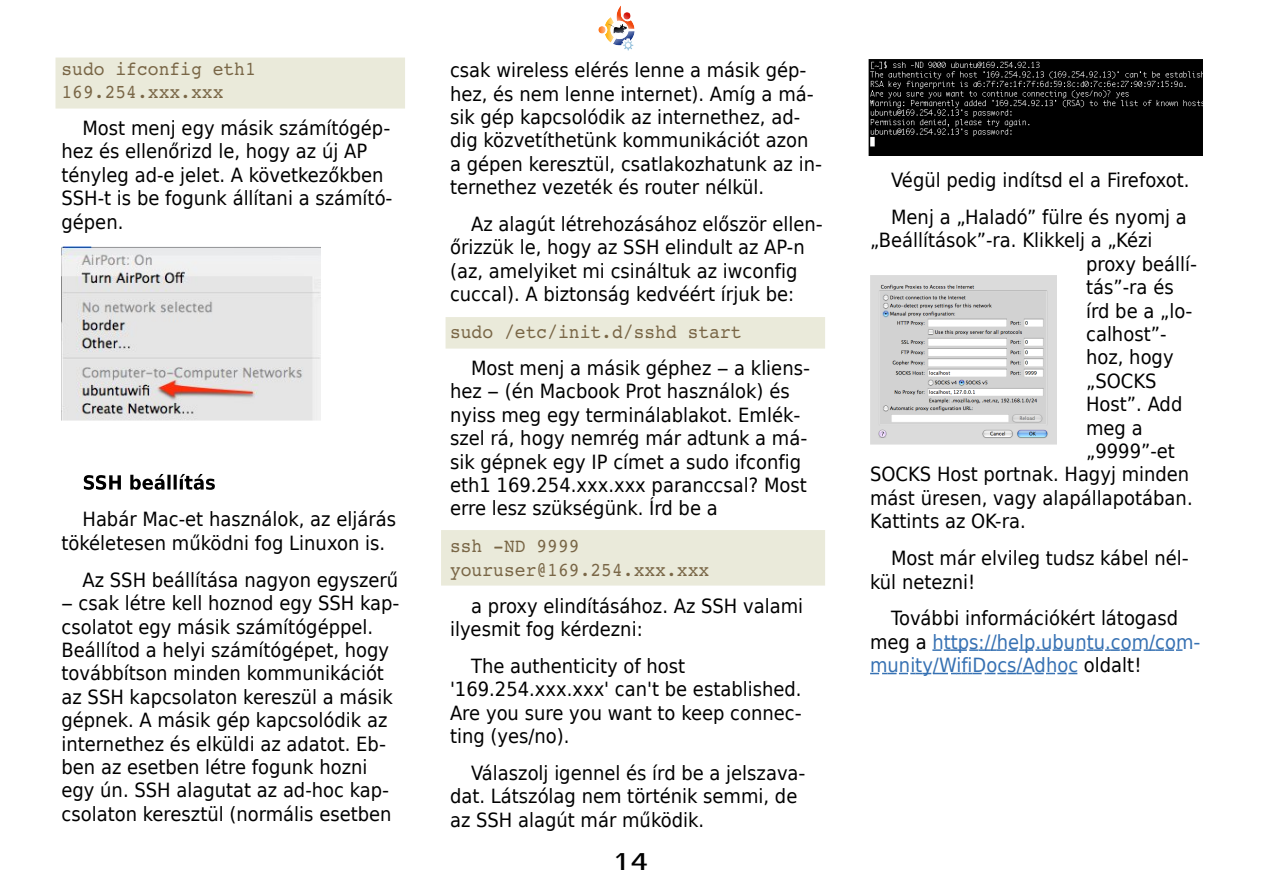
<style>
.page{position:relative;width:1263px;height:893px;background:#fff}
.page>*{position:absolute;margin:0;border:0;box-sizing:border-box;transform-origin:0 0}
.t1{font:700 24px "Garuda";color:#000}
.t2{font:19.5px/23.4px "DejaVu Sans";color:#000;scale:.92 1}
.t3{font:19.5px/23.4px "Courier 10 Pitch BT";color:#796646;scale:.92 1}
.t4{font:19.5px/23.4px "DejaVu Sans";color:#3671b3;scale:.92 1}
.s1{color:#000}
</style>
<div class="page">
<img style="left:598px;top:5px;width:37px;height:46px">
<div style="left:55px;top:58px;width:350px;height:51px;background:#eaeada"></div>
<div style="left:441px;top:530px;width:384px;height:56px;background:#eaeada"></div>
<div style="left:445px;top:317px;width:380px;height:32px;background:#eaeada"></div>
<svg style="left:84px;top:475px;width:37px;height:15px"></svg>
<svg style="left:130px;top:474px;width:35px;height:16px"></svg>
<svg style="left:167px;top:475px;width:4px;height:15px"></svg>
<hr style="left:174px;top:475px;width:3px;height:15px;background:#000">
<svg style="left:180px;top:474px;width:35px;height:16px"></svg>
<svg style="left:932px;top:649px;width:250px;height:2px"></svg>
<svg style="left:870px;top:673px;width:208px;height:1px"></svg>
<img style="left:61px;top:247px;width:259px;height:174px">
<img style="left:868px;top:59px;width:335px;height:96px">
<img style="left:870px;top:275px;width:186px;height:170px">
<p class="t3" style="left:62px;top:57px;width:213px">sudo ifconfig eth1<br>169.254.xxx.xxx</p>
<p class="t2" style="left:62px;top:116px;width:361px;text-indent:21px">Most menj egy másik számítógép&shy;hez és ellenőrizd le, hogy az új AP tényleg ad-e jelet. A következőkben<br>SSH-t is be fogunk állítani a számító&shy;gépen.</p>
<p class="t2" style="left:62px;top:508px;width:365px;text-indent:21px">Habár Mac-et használok, az eljárás tökéletesen működni fog Linuxon is.</p>
<p class="t2" style="left:62px;top:568px;width:369px;text-indent:21px">Az SSH beállítása nagyon egyszerű ‒ csak létre kell hoznod egy SSH kap&shy;csolatot egy másik számítógéppel.<br>Beállítod a helyi számítógépet, hogy továbbítson minden kommunikációt az SSH kapcsolaton kereszül a másik gépnek. A másik gép kapcsolódik az internethez és elküldi az adatot. Eb&shy;ben az esetben létre fogunk hozni egy ún. SSH alagutat az ad-hoc kap&shy;csolaton keresztül (normális esetben</p>
<p class="t2" style="left:450px;top:59px;width:406px">csak wireless elérés lenne a másik gép&shy;hez, és nem lenne internet). Amíg a má&shy;sik gép kapcsolódik az internethez, ad&shy;dig közvetíthetünk kommunikációt azon a gépen keresztül, csatlakozhatunk az in&shy;ternethez vezeték és router nélkül.</p>
<p class="t2" style="left:450px;top:213px;width:407px;text-indent:21px">Az alagút létrehozásához először ellen&shy;őrizzük le, hogy az SSH elindult az AP-n (az, amelyiket mi csináltuk az iwconfig cuccal). A biztonság kedvéért írjuk be:</p>
<p class="t3" style="left:450px;top:321px;width:318px">sudo /etc/init.d/sshd start</p>
<p class="t2" style="left:450px;top:357px;width:393px;text-indent:21px">Most menj a másik géphez ‒ a kliens&shy;hez ‒ (én Macbook Prot használok) és nyiss meg egy terminálablakot. Emlék&shy;szel rá, hogy nemrég már adtunk a má&shy;sik gépnek egy IP címet a sudo ifconfig eth1 169.254.xxx.xxx paranccsal? Most erre lesz szükségünk. Írd be a</p>
<p class="t3" style="left:450px;top:535px;width:283px">ssh -ND 9999 youruser@169.254.xxx.xxx</p>
<p class="t2" style="left:450px;top:594px;width:385px;text-indent:21px">a proxy elindításához. Az SSH valami ilyesmit fog kérdezni:</p>
<p class="t2" style="left:450px;top:654px;width:384px;text-indent:21px">The authenticity of host '169.254.xxx.xxx' can't be established.<br>Are you sure you want to keep connec&shy;ting (yes/no).</p>
<p class="t2" style="left:450px;top:762px;width:388px;text-indent:21px">Válaszolj igennel és írd be a jelszava&shy;dat. Látszólag nem történik semmi, de az SSH alagút már működik.</p>
<p class="t1" style="left:612px;top:848px;width:36px">14</p>
<p class="t2" style="left:891px;top:162px;width:326px;line-height:36.9px">Végül pedig indítsd el a Firefoxot.<br>Menj a „Haladó” fülre és nyomj a</p>
<p class="t2" style="left:870px;top:229px;width:309px">„Beállítások”-ra. Klikkelj a „Kézi</p>
<p class="t2" style="left:1086px;top:252px;width:122px">proxy beállí-</p>
<p class="t2" style="left:1086px;top:276px;width:97px">tás”-ra és</p>
<p class="t2" style="left:1086px;top:299px;width:117px">írd be a „lo-</p>
<p class="t2" style="left:1086px;top:323px;width:89px">calhost”-</p>
<p class="t2" style="left:1086px;top:346px;width:97px">hoz, hogy</p>
<p class="t2" style="left:1086px;top:369px;width:78px">„SOCKS</p>
<p class="t2" style="left:1086px;top:393px;width:106px">Host”. Add</p>
<p class="t2" style="left:1086px;top:416px;width:63px">meg a</p>
<p class="t2" style="left:1086px;top:440px;width:98px">„9999”-et</p>
<p class="t2" style="left:870px;top:463px;width:348px">SOCKS Host portnak. Hagyj minden</p>
<p class="t2" style="left:870px;top:486px;width:352px">mást üresen, vagy alapállapotában.</p>
<p class="t2" style="left:870px;top:510px;width:171px">Kattints az OK-ra.</p>
<p class="t2" style="left:870px;top:547px;width:348px;text-indent:21px">Most már elvileg tudsz kábel nél&shy;kül netezni!</p>
<p class="t4" style="left:870px;top:607px;width:361px;text-indent:21px"><span class="s1">További információkért látogasd meg a</span> https://help.ubuntu.com/com&shy;munity/WifiDocs/Adhoc <span class="s1">oldalt!</span></p>
</div>
